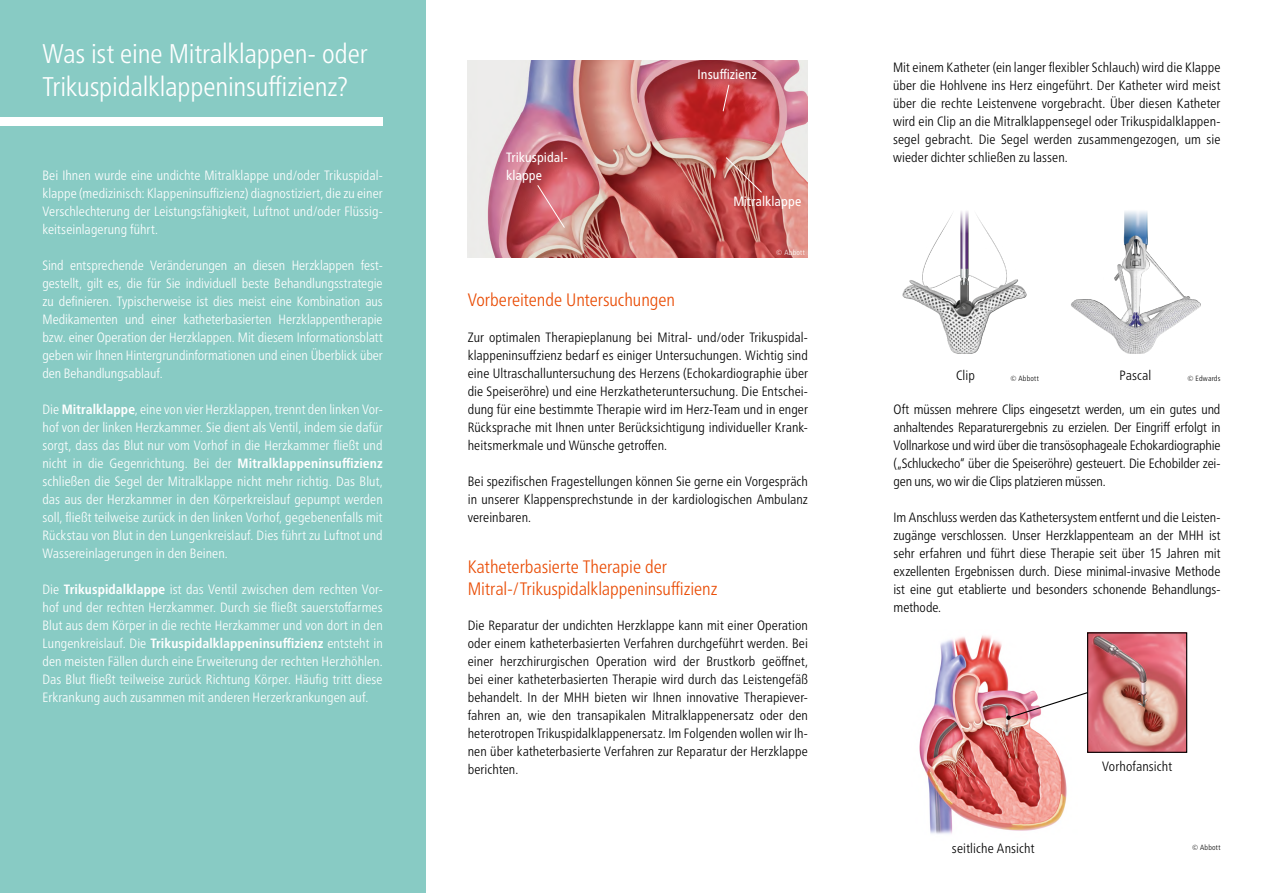
<style>
.page{position:relative;width:1263px;height:893px;background:#fff}
.page>*{position:absolute;margin:0;border:0;box-sizing:border-box;transform-origin:0 0}
.t1{font:300 condensed 27px/32.4px "Frutiger Neue LT Pro";letter-spacing:-.005em;color:#fff}
.t2{font:300 condensed 18px/21.6px "Frutiger Neue LT Pro";letter-spacing:-.005em;color:#e94c05}
.t3{font:300 condensed 13.5px/18px "Frutiger Neue LT Pro";letter-spacing:.005em;color:#000;text-align:justify}
.t4{font:300 condensed 13.5px/18px "Frutiger Neue LT Pro";letter-spacing:.005em;color:#fff;text-align:justify}
.t5{font:condensed 13.5px/18px "Frutiger Neue LT Pro";letter-spacing:.005em;color:#fff}
.t6{font:300 condensed 7.5px "Frutiger Neue LT Pro";letter-spacing:.025em;color:#000}
.t7{font:300 condensed 7.5px "Frutiger Neue LT Pro";letter-spacing:.03em;color:#fff}
.s1{font-weight:700}
</style>
<div class="page">
<img style="left:468px;top:61px;width:340px;height:196px">
<img style="left:1071px;top:211px;width:130px;height:143px">
<div style="left:0;top:0;width:425px;height:893px;background:#88cbc4"></div>
<img style="left:919px;top:635px;width:148px;height:199px">
<img style="left:1089px;top:634px;width:96px;height:117px">
<div style="left:1087px;top:632px;width:100px;height:121px;border:1px solid #000"></div>
<svg style="left:1006px;top:691px;width:83px;height:29px"></svg>
<svg style="left:537px;top:185px;width:28px;height:43px"></svg>
<svg style="left:725px;top:157px;width:37px;height:36px"></svg>
<svg style="left:722px;top:84px;width:8px;height:28px"></svg>
<div style="left:0;top:118px;width:383px;height:8px;background:#fff"></div>
<img style="left:902px;top:211px;width:125px;height:143px">
<h1 class="t1" style="left:43px;top:38px;width:326px">Was ist eine Mitralklappen- oder<br>Trikuspidalklappeninsuffizienz?</h1>
<p class="t4" style="left:43px;top:166px;width:342px">Bei Ihnen wurde eine undichte Mitralklappe und/oder Trikuspidal&shy;klappe (medizinisch: Klappeninsuffizienz) diagnostiziert, die zu einer Verschlechterung der Leistungsfähigkeit, Luftnot und/oder Flüssig&shy;keitseinlagerung führt.</p>
<p class="t4" style="left:43px;top:256px;width:342px">Sind entsprechende Veränderungen an diesen Herzklappen fest&shy;gestellt, gilt es, die für Sie individuell beste Behandlungsstrategie zu definieren. Typischerweise ist dies meist eine Kombination aus Medikamenten und einer katheterbasierten Herzklappentherapie bzw. einer Operation der Herzklappen. Mit diesem Informationsblatt geben wir Ihnen Hintergrundinformationen und einen Überblick über den Behandlungsablauf.</p>
<p class="t4" style="left:43px;top:400px;width:342px">Die <span class="s1">Mitralklappe</span>, eine von vier Herzklappen, trennt den linken Vor&shy;hof von der linken Herzkammer. Sie dient als Ventil, indem sie dafür sorgt, dass das Blut nur vom Vorhof in die Herzkammer fließt und nicht in die Gegenrichtung. Bei der <span class="s1">Mitralklappeninsuffizienz </span>schließen die Segel der Mitralklappe nicht mehr richtig. Das Blut, das aus der Herzkammer in den Körperkreislauf gepumpt werden soll, fließt teilweise zurück in den linken Vorhof, gegebenenfalls mit Rückstau von Blut in den Lungenkreislauf. Dies führt zu Luftnot und Wassereinlagerungen in den Beinen.</p>
<p class="t4" style="left:42px;top:580px;width:342px">Die <span class="s1">Trikuspidalklappe</span> ist das Ventil zwischen dem rechten Vor&shy;hof und der rechten Herzkammer. Durch sie fließt sauerstoffarmes Blut aus dem Körper in die rechte Herzkammer und von dort in den Lungenkreislauf. Die <span class="s1">Trikuspidalklappeninsuffizienz</span> entsteht in den meisten Fällen durch eine Erweiterung der rechten Herzhöhlen.<br>Das Blut fließt teilweise zurück Richtung Körper. Häufig tritt diese Erkrankung auch zusammen mit anderen Herzerkrankungen auf.</p>
<p class="t5" style="left:506px;top:148px;width:63px">Trikuspidal&shy;klappe</p>
<p class="t5" style="left:698px;top:65px;width:61px">Insuffizienz</p>
<p class="t5" style="left:733px;top:193px;width:69px">Mitralklappe</p>
<p class="t7" style="left:776px;top:248px;width:30px">© Abbott</p>
<h2 class="t2" style="left:468px;top:289px;width:209px">Vorbereitende Untersuchungen</h2>
<p class="t3" style="left:468px;top:328px;width:342px">Zur optimalen Therapieplanung bei Mitral- und/oder Trikuspidal&shy;klappeninsuffzienz bedarf es einiger Untersuchungen. Wichtig sind eine Ultraschalluntersuchung des Herzens (Echokardiographie über die Speiseröhre) und eine Herzkatheteruntersuchung. Die Entschei&shy;dung für eine bestimmte Therapie wird im Herz-Team und in enger Rücksprache mit Ihnen unter Berücksichtigung individueller Krank&shy;heitsmerkmale und Wünsche getroffen.</p>
<p class="t3" style="left:468px;top:472px;width:342px">Bei spezifischen Fragestellungen können Sie gerne ein Vorgespräch in unserer Klappensprechstunde in der kardiologischen Ambulanz vereinbaren.</p>
<h2 class="t2" style="left:468px;top:556px;width:251px">Katheterbasierte Therapie der<br>Mitral-/Trikuspidalklappeninsuffizienz</h2>
<p class="t3" style="left:468px;top:616px;width:342px">Die Reparatur der undichten Herzklappe kann mit einer Operation oder einem katheterbasierten Verfahren durchgeführt werden. Bei einer herzchirurgischen Operation wird der Brustkorb geöffnet, bei einer katheterbasierten Therapie wird durch das Leistengefäß behandelt. In der MHH bieten wir Ihnen innovative Therapiever&shy;fahren an, wie den transapikalen Mitralklappenersatz oder den heterotropen Trikuspidalklappenersatz. Im Folgenden wollen wir Ih&shy;nen über katheterbasierte Verfahren zur Reparatur der Herzklappe berichten.</p>
<p class="t3" style="left:893px;top:58px;width:329px">Mit einem Katheter (ein langer flexibler Schlauch) wird die Klappe über die Hohlvene ins Herz eingeführt. Der Katheter wird meist über die rechte Leistenvene vorgebracht. Über diesen Katheter wird ein Clip an die Mitralklappensegel oder Trikuspidalklappen&shy;segel gebracht. Die Segel werden zusammengezogen, um sie wieder dichter schließen zu lassen.</p>
<p class="t3" style="left:956px;top:366px;width:20px">Clip</p>
<p class="t3" style="left:1119px;top:366px;width:33px">Pascal</p>
<p class="t6" style="left:1010px;top:374px;width:30px">© Abbott</p>
<p class="t6" style="left:1187px;top:374px;width:35px">© Edwards</p>
<p class="t3" style="left:893px;top:400px;width:328px">Oft müssen mehrere Clips eingesetzt werden, um ein gutes und anhaltendes Reparaturergebnis zu erzielen. Der Eingriff erfolgt in Vollnarkose und wird über die transösophageale Echokardiographie („Schluckecho“ über die Speiseröhre) gesteuert. Die Echobilder zei&shy;gen uns, wo wir die Clips platzieren müssen.</p>
<p class="t3" style="left:893px;top:508px;width:328px">Im Anschluss werden das Kathetersystem entfernt und die Leisten&shy;zugänge verschlossen. Unser Herzklappenteam an der MHH ist sehr erfahren und führt diese Therapie seit über 15 Jahren mit exzellenten Ergebnissen durch. Diese minimal-invasive Methode ist eine gut etablierte und besonders schonende Behandlungs&shy;methode.</p>
<p class="t3" style="left:952px;top:839px;width:84px">seitliche Ansicht</p>
<p class="t3" style="left:1102px;top:757px;width:72px">Vorhofansicht</p>
<p class="t6" style="left:1192px;top:843px;width:30px">© Abbott</p>
</div>
